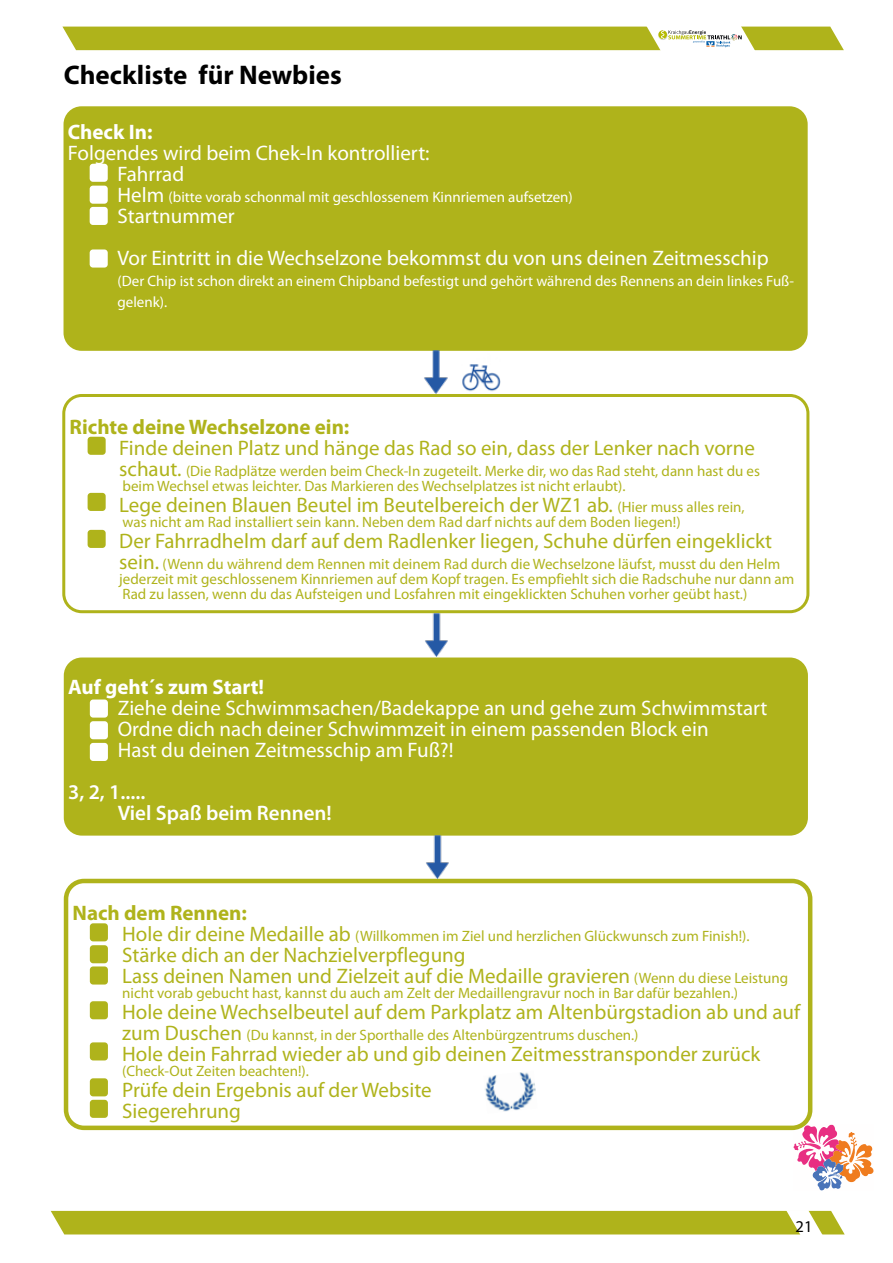
<style>
.page{position:relative;width:893px;height:1263px;background:#fff}
.page>*{position:absolute;margin:0;border:0;box-sizing:border-box;transform-origin:0 0}
.t1{font:700 27px "Myriad Pro";color:#000}
.t2{font:21px/21px "Myriad Pro";color:#afb31b}
.t3{font:21px/21px "Myriad Pro";color:#fff}
.t4{font:700 21px "Myriad Pro";color:#afb31b}
.t5{font:600 21px/21px "Myriad Pro";color:#fff}
.t6{font:700 21px "Myriad Pro";color:#fff}
.t7{font:16.5px "Myriad Pro";color:#000}
.t8{font:15px/15px "Myriad Pro";color:#afb31b}
.t9{font:15px/21px "Myriad Pro";color:#fff}
.s1{font-size:21px}
.s2{font-size:15px}
</style>
<div class="page">
<svg style="left:51px;top:1210px;width:794px;height:25px;background:#b6ba31"></svg>
<svg style="left:793px;top:1125px;width:80px;height:66px"></svg>
<svg style="left:62px;top:26px;width:782px;height:25px;background:#bbbe42"></svg>
<img style="left:462px;top:364px;width:39px;height:28px">
<div style="left:64px;top:106px;width:744px;height:245px;background:#afb31b;border-radius:18px"></div>
<div style="left:90px;top:164px;width:18px;height:18px;background:#fff;border-radius:3px"></div>
<div style="left:90px;top:186px;width:18px;height:18px;background:#fff;border-radius:3px"></div>
<div style="left:90px;top:207px;width:18px;height:18px;background:#fff;border-radius:3px"></div>
<div style="left:90px;top:249px;width:18px;height:19px;background:#fff;border-radius:3px"></div>
<img style="left:424px;top:351px;width:24px;height:42px">
<div style="left:62px;top:394px;width:747px;height:219px;border:3px solid #afb31b;border-radius:18px"></div>
<div style="left:64px;top:657px;width:744px;height:179px;background:#afb31b;border-radius:18px"></div>
<div style="left:64px;top:879px;width:748px;height:251px;border:4px solid #afb31b;border-radius:18px"></div>
<div style="left:88px;top:437px;width:18px;height:18px;background:#afb31b;border-radius:3px"></div>
<div style="left:88px;top:493px;width:18px;height:18px;background:#afb31b;border-radius:3px"></div>
<div style="left:88px;top:530px;width:18px;height:18px;background:#afb31b;border-radius:3px"></div>
<div style="left:90px;top:699px;width:18px;height:19px;background:#fff;border-radius:3px"></div>
<div style="left:90px;top:721px;width:18px;height:18px;background:#fff;border-radius:3px"></div>
<div style="left:90px;top:923px;width:18px;height:18px;background:#afb31b;border-radius:3px"></div>
<div style="left:90px;top:945px;width:18px;height:18px;background:#afb31b;border-radius:3px"></div>
<div style="left:90px;top:966px;width:18px;height:18px;background:#afb31b;border-radius:3px"></div>
<div style="left:90px;top:1078px;width:18px;height:18px;background:#afb31b;border-radius:3px"></div>
<div style="left:90px;top:1100px;width:18px;height:18px;background:#afb31b;border-radius:3px"></div>
<img style="left:485px;top:1072px;width:51px;height:40px">
<div style="left:90px;top:743px;width:18px;height:18px;background:#fff;border-radius:3px"></div>
<div style="left:90px;top:1042px;width:18px;height:18px;background:#afb31b;border-radius:3px"></div>
<div style="left:90px;top:1001px;width:18px;height:18px;background:#afb31b;border-radius:3px"></div>
<img style="left:425px;top:614px;width:23px;height:42px">
<img style="left:426px;top:836px;width:23px;height:42px">
<h1 class="t1" style="left:64px;top:57px;width:279px">Checkliste für Newbies</h1>
<h2 class="t6" style="left:68px;top:118px;width:86px">Check In:</h2>
<h2 class="t3" style="left:118px;top:142px;width:314px;text-indent:-50px">Folgendes wird beim Chek-In kontrolliert:<br>Fahrrad</h2>
<p class="t9" style="left:118px;top:186px;width:457px"><span class="s1">Helm</span> (bitte vorab schonmal mit geschlossenem Kinnriemen aufsetzen)</p>
<h2 class="t3" style="left:118px;top:194px;width:653px;line-height:42px">Startnummer<br>Vor Eintritt in die Wechselzone bekommst du von uns deinen Zeitmesschip</h2>
<p class="t9" style="left:118px;top:270px;width:678px">(Der Chip ist schon direkt an einem Chipband befestigt und gehört während des Rennens an dein linkes Fuß&shy;gelenk).</p>
<h2 class="t4" style="left:70px;top:413px;width:281px">Richte deine Wechselzone ein:</h2>
<h2 class="t2" style="left:119px;top:437px;width:637px">Finde deinen Platz und hänge das Rad so ein, dass der Lenker nach vorne</h2>
<p class="t8" style="left:119px;top:463px;width:642px"><span class="s1">schaut.</span> (Die Radplätze werden beim Check-In zugeteilt. Merke dir, wo das Rad steht, dann hast du es beim Wechsel etwas leichter. Das Markieren des Wechselplatzes ist nicht erlaubt).</p>
<h2 class="t2" style="left:119px;top:494px;width:627px">Lege deinen Blauen Beutel im Beutelbereich der WZ1 ab. <span class="s2">(Hier muss alles rein,</span></h2>
<p class="t8" style="left:122px;top:514px;width:560px">was nicht am Rad installiert sein kann. Neben dem Rad darf nichts auf dem Boden liegen!)</p>
<h2 class="t2" style="left:119px;top:530px;width:654px">Der Fahrradhelm darf auf dem Radlenker liegen, Schuhe dürfen eingeklickt</h2>
<p class="t8" style="left:119px;top:556px;width:677px"><span class="s1">sein.</span> (Wenn du während dem Rennen mit deinem Rad durch die Wechselzone läufst, musst du den Helm jederzeit mit geschlossenem Kinnriemen auf dem Kopf tragen. Es empfiehlt sich die Radschuhe nur dann am<br>Rad zu lassen, wenn du das Aufsteigen und Losfahren mit eingeklickten Schuhen vorher geübt hast.)</p>
<h2 class="t6" style="left:68px;top:673px;width:198px">Auf geht´s zum Start!</h2>
<h2 class="t3" style="left:118px;top:697px;width:651px">Ziehe deine Schwimmsachen/Badekappe an und gehe zum Schwimmstart<br>Ordne dich nach deiner Schwimmzeit in einem passenden Block ein<br>Hast du deinen Zeitmesschip am Fuß?!</h2>
<h2 class="t5" style="left:118px;top:781px;width:216px;text-indent:-50px">3, 2, 1.....<br>Viel Spaß beim Rennen!</h2>
<h2 class="t4" style="left:73px;top:899px;width:176px">Nach dem Rennen:</h2>
<p class="t8" style="left:122px;top:928px;width:629px"><span class="s1">Hole dir deine Medaille ab</span> (Willkommen im Ziel und herzlichen Glückwunsch zum Finish!).</p>
<h2 class="t2" style="left:122px;top:944px;width:667px">Stärke dich an der Nachzielverpflegung<br>Lass deinen Namen und Zielzeit auf die Medaille gravieren <span class="s2">(Wenn du diese Leistung</span></h2>
<p class="t8" style="left:122px;top:985px;width:617px">nicht vorab gebucht hast, kannst du auch am Zelt der Medaillengravur noch in Bar dafür bezahlen.)</p>
<h2 class="t2" style="left:122px;top:1001px;width:679px">Hole deine Wechselbeutel auf dem Parkplatz am Altenbürgstadion ab und auf</h2>
<p class="t8" style="left:122px;top:1027px;width:518px"><span class="s1">zum Duschen</span> (Du kannst, in der Sporthalle des Altenbürgzentrums duschen.)</p>
<h2 class="t2" style="left:122px;top:1043px;width:640px">Hole dein Fahrrad wieder ab und gib deinen Zeitmesstransponder zurück</h2>
<p class="t8" style="left:122px;top:1063px;width:188px">(Check-Out Zeiten beachten!).</p>
<h2 class="t2" style="left:122px;top:1079px;width:311px">Prüfe dein Ergebnis auf der Website<br>Siegerehrung</h2>
<p class="t7" style="left:796px;top:1216px;width:18px">21</p>
</div>
